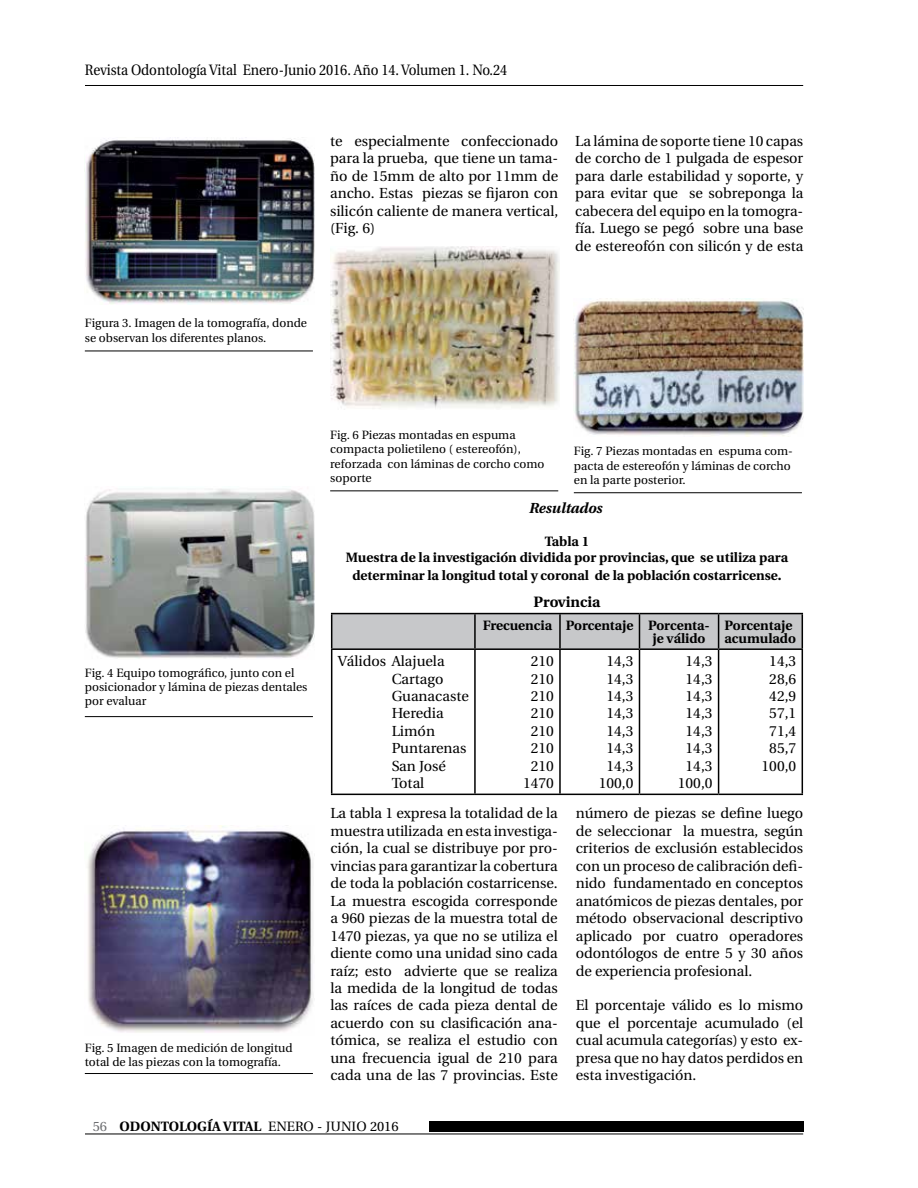
<style>
.page{position:relative;width:918px;height:1188px;background:#fff}
.page>*{position:absolute;margin:0;border:0;box-sizing:border-box;transform-origin:0 0}
.t1{font:15px "Utopia";letter-spacing:-.005em;color:#000;scale:.9 1}
.t2{font:700 15px "Utopia";color:#000}
.t3{font:14.55px/17.4px "Utopia";letter-spacing:-.005em;color:#000;text-align:justify}
.t4{font:italic 700 14.55px "Utopia";letter-spacing:-.005em;color:#000}
.t5{font:700 13.5px/13.5px "Utopia";color:#000}
.t6{font:12px/14.4px "Utopia";color:#000}
.s1{font-weight:400;color:#6d6e71}
.s2{font-weight:400}
</style>
<div class="page">
<div style="left:429px;top:1121px;width:374px;height:11px;background:#000"></div>
<hr style="left:85px;top:1134px;width:718px;height:1px;background:#000">
<hr style="left:85px;top:85px;width:718px;height:1px;background:#000">
<img style="left:85px;top:138px;width:229px;height:166px">
<img style="left:85px;top:489px;width:229px;height:170px">
<img style="left:87px;top:826px;width:226px;height:207px">
<img style="left:330px;top:246px;width:230px;height:163px">
<img style="left:574px;top:299px;width:229px;height:137px">
<hr style="left:85px;top:351px;width:228px;height:1px;background:#000">
<hr style="left:85px;top:716px;width:228px;height:1px;background:#000">
<hr style="left:85px;top:1073px;width:228px;height:1px;background:#000">
<hr style="left:330px;top:490px;width:228px;height:1px;background:#000">
<hr style="left:574px;top:492px;width:228px;height:1px;background:#000">
<div style="left:332px;top:614px;width:470px;height:34px;background:#c7c8ca"></div>
<hr style="left:331px;top:613px;width:144px;height:1px;background:#000">
<hr style="left:331px;top:614px;width:1px;height:34px;background:#000">
<hr style="left:475px;top:613px;width:85px;height:1px;background:#000">
<hr style="left:474px;top:614px;width:2px;height:34px;background:#000">
<hr style="left:560px;top:613px;width:79px;height:1px;background:#000">
<hr style="left:559px;top:614px;width:2px;height:34px;background:#000">
<hr style="left:639px;top:613px;width:80px;height:1px;background:#000">
<hr style="left:639px;top:614px;width:1px;height:34px;background:#000">
<hr style="left:719px;top:613px;width:84px;height:1px;background:#000">
<hr style="left:718px;top:614px;width:1px;height:34px;background:#000">
<hr style="left:802px;top:614px;width:1px;height:34px;background:#000">
<hr style="left:331px;top:648px;width:144px;height:2px;background:#000">
<hr style="left:331px;top:650px;width:1px;height:144px;background:#000">
<hr style="left:475px;top:648px;width:85px;height:2px;background:#000">
<hr style="left:474px;top:650px;width:2px;height:144px;background:#000">
<hr style="left:560px;top:648px;width:79px;height:2px;background:#000">
<hr style="left:559px;top:650px;width:2px;height:144px;background:#000">
<hr style="left:639px;top:648px;width:80px;height:2px;background:#000">
<hr style="left:639px;top:650px;width:1px;height:144px;background:#000">
<hr style="left:719px;top:648px;width:84px;height:2px;background:#000">
<hr style="left:718px;top:650px;width:1px;height:144px;background:#000">
<hr style="left:802px;top:650px;width:1px;height:144px;background:#000">
<hr style="left:331px;top:794px;width:144px;height:1px;background:#000">
<hr style="left:475px;top:794px;width:85px;height:1px;background:#000">
<hr style="left:560px;top:794px;width:79px;height:1px;background:#000">
<hr style="left:639px;top:794px;width:80px;height:1px;background:#000">
<hr style="left:719px;top:794px;width:84px;height:1px;background:#000">
<p class="t1" style="left:85px;top:62px;width:471px">Revista Odontología Vital Enero-Junio 2016. Año 14. Volumen 1. No.24</p>
<p class="t3" style="left:330px;top:133px;width:230px">te especialmente confeccionado para la prueba, que tiene un tama&shy;ño de 15mm de alto por 11mm de ancho. Estas piezas se fijaron con silicón caliente de manera vertical, (Fig. 6)</p>
<p class="t3" style="left:575px;top:133px;width:230px">La lámina de soporte tiene 10 capas de corcho de 1 pulgada de espesor para darle estabilidad y soporte, y para evitar que se sobreponga la cabecera del equipo en la tomogra&shy;fía. Luego se pegó sobre una base de estereofón con silicón y de esta</p>
<p class="t6" style="left:85px;top:316px;width:224px">Figura 3. Imagen de la tomografía, donde se observan los diferentes planos.</p>
<p class="t6" style="left:330px;top:428px;width:216px">Fig. 6 Piezas montadas en espuma compacta polietileno ( estereofón), reforzada con láminas de corcho como soporte</p>
<p class="t6" style="left:574px;top:444px;width:221px">Fig. 7 Piezas montadas en espuma com&shy;pacta de estereofón y láminas de corcho en la parte posterior.</p>
<p class="t6" style="left:85px;top:666px;width:224px">Fig. 4 Equipo tomográfico, junto con el posicionador y lámina de piezas dentales por evaluar</p>
<p class="t6" style="left:85px;top:1040px;width:209px">Fig. 5 Imagen de medición de longitud total de las piezas con la tomografía.</p>
<p class="t4" style="left:529px;top:499px;width:75px">Resultados</p>
<p class="t5" style="left:346px;top:533px;width:444px;line-height:16.2px;text-align:center">Tabla 1<br>Muestra de la investigación dividida por provincias, que se utiliza para</p>
<p class="t5" style="left:352px;top:569px;width:431px">determinar la longitud total y coronal de la población costarricense.</p>
<p class="t2" style="left:534px;top:593px;width:68px">Provincia</p>
<p class="t5" style="left:653px;top:618px;width:59px;text-indent:-170px">Frecuencia Porcentaje Porcenta&shy;je válido</p>
<p class="t5" style="left:725px;top:618px;width:73px">Porcentaje acumulado</p>
<p class="t3" style="left:392px;top:653px;width:79px;text-align:left;text-indent:-54px">Válidos Alajuela<br>Cartago<br>Guanacaste<br>Heredia<br>Limón<br>Puntarenas<br>San José<br>Total</p>
<p class="t3" style="left:523px;top:653px;width:32px;text-align:center">210<br>210<br>210<br>210<br>210<br>210<br>210<br>1470</p>
<p class="t3" style="left:599px;top:653px;width:36px;text-align:center">14,3<br>14,3<br>14,3<br>14,3<br>14,3<br>14,3<br>14,3<br>100,0</p>
<p class="t3" style="left:678px;top:653px;width:36px;text-align:center">14,3<br>14,3<br>14,3<br>14,3<br>14,3<br>14,3<br>14,3<br>100,0</p>
<p class="t3" style="left:762px;top:653px;width:36px;text-align:center">14,3<br>28,6<br>42,9<br>57,1<br>71,4<br>85,7<br>100,0</p>
<p class="t3" style="left:330px;top:805px;width:229px">La tabla 1 expresa la totalidad de la muestra utilizada en esta investiga&shy;ción, la cual se distribuye por pro&shy;vincias para garantizar la cobertura de toda la población costarricense.<br>La muestra escogida corresponde a 960 piezas de la muestra total de 1470 piezas, ya que no se utiliza el diente como una unidad sino cada raíz; esto advierte que se realiza la medida de la longitud de todas las raíces de cada pieza dental de acuerdo con su clasificación ana&shy;tómica, se realiza el estudio con una frecuencia igual de 210 para cada una de las 7 provincias. Este</p>
<p class="t3" style="left:576px;top:805px;width:229px">número de piezas se define luego de seleccionar la muestra, según criterios de exclusión establecidos con un proceso de calibración defi&shy;nido fundamentado en conceptos anatómicos de piezas dentales, por método observacional descriptivo aplicado por cuatro operadores odontólogos de entre 5 y 30 años de experiencia profesional.</p>
<p class="t3" style="left:576px;top:997px;width:229px">El porcentaje válido es lo mismo que el porcentaje acumulado (el cual acumula categorías) y esto ex&shy;presa que no hay datos perdidos en esta investigación.</p>
<p class="t5" style="left:93px;top:1120px;width:307px"><span class="s1">56</span> ODONTOLOGÍA VITAL <span class="s2">ENERO - JUNIO 2016</span></p>
</div>
